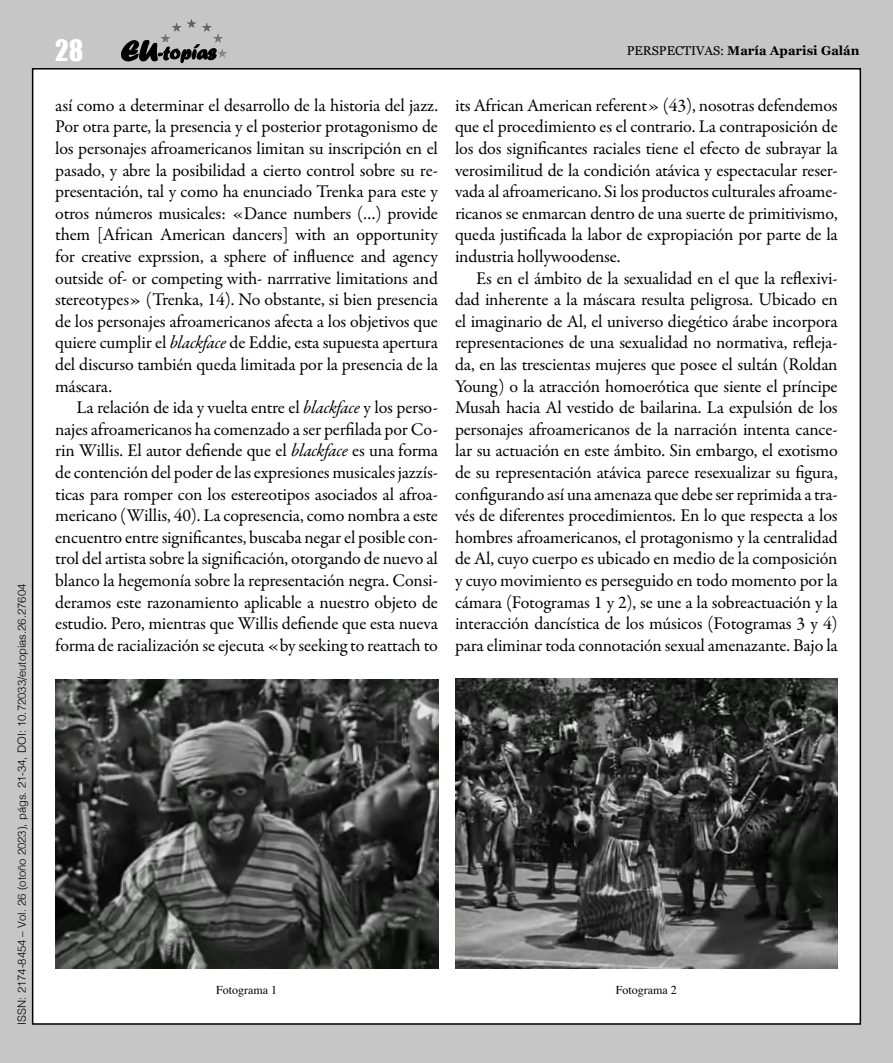
<style>
.page{position:relative;width:893px;height:1063px;background:#c6c6c6}
.page>*{position:absolute;margin:0;border:0;box-sizing:border-box;transform-origin:0 0}
.t1{font:27px "Impact";color:#fff}
.Articulo_parrafo{font:18px/21.6px "Garamond Premr Pro";letter-spacing:-.01em;color:#000;text-align:justify}
.t2{font:700 12.75px "Georgia";color:#000}
.Articulo_pie_foto{font:12px "Times";color:#000}
.t3{font:300 11.25px "Helvetica";color:#000}
.s1{font-weight:400}
.s2{font-style:italic}
</style>
<div class="page">
<div style="left:33px;top:69px;width:827px;height:955px;background:#fff"></div>
<svg style="left:121px;top:40px;width:95px;height:23px"></svg>
<hr style="left:161px;top:19px;width:66px;height:1px;background:#585857">
<hr style="left:161px;top:20px;width:66px;height:1px;background:#595958">
<hr style="left:161px;top:21px;width:66px;height:1px;background:#5a5a59">
<hr style="left:161px;top:22px;width:66px;height:1px;background:#5c5c5b">
<hr style="left:161px;top:23px;width:66px;height:1px;background:#5d5d5c">
<hr style="left:161px;top:24px;width:66px;height:1px;background:#5f5f5e">
<hr style="left:161px;top:25px;width:66px;height:1px;background:#60605f">
<hr style="left:161px;top:26px;width:66px;height:1px;background:#626261">
<hr style="left:161px;top:27px;width:66px;height:1px;background:#636362">
<hr style="left:161px;top:28px;width:66px;height:1px;background:#656464">
<hr style="left:161px;top:29px;width:66px;height:1px;background:#666565">
<hr style="left:161px;top:30px;width:66px;height:1px;background:#676766">
<hr style="left:161px;top:31px;width:66px;height:1px;background:#696868">
<hr style="left:161px;top:32px;width:66px;height:1px;background:#6a6969">
<hr style="left:161px;top:33px;width:66px;height:1px;background:#6c6b6b">
<hr style="left:161px;top:34px;width:66px;height:1px;background:#6c6c6c">
<hr style="left:161px;top:35px;width:66px;height:1px;background:#6e6e6d">
<hr style="left:161px;top:36px;width:66px;height:1px;background:#6f6f6e">
<hr style="left:161px;top:37px;width:66px;height:1px;background:#717170">
<hr style="left:161px;top:38px;width:66px;height:1px;background:#727271">
<hr style="left:161px;top:39px;width:66px;height:1px;background:#747473">
<hr style="left:161px;top:40px;width:66px;height:1px;background:#757574">
<hr style="left:161px;top:41px;width:66px;height:1px;background:#767675">
<hr style="left:161px;top:42px;width:66px;height:1px;background:#787877">
<hr style="left:161px;top:43px;width:66px;height:1px;background:#797978">
<hr style="left:161px;top:44px;width:66px;height:1px;background:#7b7b7a">
<hr style="left:161px;top:45px;width:66px;height:1px;background:#7c7c7b">
<hr style="left:161px;top:46px;width:66px;height:1px;background:#7e7d7d">
<hr style="left:161px;top:47px;width:66px;height:1px;background:#7f7e7e">
<hr style="left:161px;top:48px;width:66px;height:1px;background:#818080">
<hr style="left:161px;top:49px;width:66px;height:1px;background:#828181">
<hr style="left:161px;top:50px;width:66px;height:1px;background:#828282">
<hr style="left:161px;top:51px;width:66px;height:1px;background:#848483">
<hr style="left:161px;top:52px;width:66px;height:1px;background:#858584">
<hr style="left:161px;top:53px;width:66px;height:1px;background:#878786">
<hr style="left:161px;top:54px;width:66px;height:1px;background:#888887">
<hr style="left:161px;top:55px;width:66px;height:1px;background:#898989">
<hr style="left:161px;top:56px;width:66px;height:1px;background:#8a8a8a">
<hr style="left:161px;top:57px;width:66px;height:1px;background:#8c8c8b">
<img style="left:455px;top:679px;width:383px;height:289px">
<img style="left:55px;top:679px;width:383px;height:289px">
<p class="t3" style="left:12px;top:1025px;width:442px;rotate:-90deg">ISSN: 2174-8454 – Vol. 26 (otoño 2023), págs. 21-34, DOI: 10.72033/eutopias.26.27604</p>
<h1 class="t1" style="left:55px;top:29px;width:29px">28</h1>
<p class="t2" style="left:627px;top:41px;width:235px"><span class="s1">PERSPECTIVAS:</span> María Aparisi Galán</p>
<p class="Articulo_parrafo" style="left:55px;top:95px;width:384px">así como a determinar el desarrollo de la historia del jazz.<br>Por otra parte, la presencia y el posterior protagonismo de los personajes afroamericanos limitan su inscripción en el pasado, y abre la posibilidad a cierto control sobre su re&shy;presentación, tal y como ha enunciado Trenka para este y otros números musicales: «Dance numbers (…) provide them [African American dancers] with an opportunity for creative exprssion, a sphere of influence and agency outside of- or competing with- narrrative limitations and stereotypes» (Trenka, 14). No obstante, si bien presencia de los personajes afroamericanos afecta a los objetivos que quiere cumplir el <span class="s2">blackface</span> de Eddie, esta supuesta apertura del discurso también queda limitada por la presencia de la máscara.</p>
<p class="Articulo_parrafo" style="left:55px;top:397px;width:384px;text-indent:21px">La relación de ida y vuelta entre el <span class="s2">blackface</span> y los perso&shy;najes afroamericanos ha comenzado a ser perfilada por Co&shy;rin Willis. El autor defiende que el <span class="s2">blackface</span> es una forma de contención del poder de las expresiones musicales jazzís&shy;ticas para romper con los estereotipos asociados al afroa&shy;mericano (Willis, 40). La copresencia, como nombra a este encuentro entre significantes, buscaba negar el posible con&shy;trol del artista sobre la significación, otorgando de nuevo al blanco la hegemonía sobre la representación negra. Consi&shy;deramos este razonamiento aplicable a nuestro objeto de estudio. Pero, mientras que Willis defiende que esta nueva forma de racialización se ejecuta «by seeking to reattach to</p>
<p class="Articulo_parrafo" style="left:455px;top:95px;width:384px">its African American referent» (43), nosotras defendemos que el procedimiento es el contrario. La contraposición de los dos significantes raciales tiene el efecto de subrayar la verosimilitud de la condición atávica y espectacular reser&shy;vada al afroamericano. Si los productos culturales afroame&shy;ricanos se enmarcan dentro de una suerte de primitivismo, queda justificada la labor de expropiación por parte de la industria hollywoodense.</p>
<p class="Articulo_parrafo" style="left:455px;top:268px;width:384px;text-indent:21px">Es en el ámbito de la sexualidad en el que la reflexivi&shy;dad inherente a la máscara resulta peligrosa. Ubicado en el imaginario de Al, el universo diegético árabe incorpora representaciones de una sexualidad no normativa, refleja&shy;da, en las trescientas mujeres que posee el sultán (Roldan Young) o la atracción homoerótica que siente el príncipe Musah hacia Al vestido de bailarina. La expulsión de los personajes afroamericanos de la narración intenta cance&shy;lar su actuación en este ámbito. Sin embargo, el exotismo de su representación atávica parece resexualizar su figura, configurando así una amenaza que debe ser reprimida a tra&shy;vés de diferentes procedimientos. En lo que respecta a los hombres afroamericanos, el protagonismo y la centralidad de Al, cuyo cuerpo es ubicado en medio de la composición y cuyo movimiento es perseguido en todo momento por la cámara (Fotogramas 1 y 2), se une a la sobreactuación y la interacción dancística de los músicos (Fotogramas 3 y 4) para eliminar toda connotación sexual amenazante. Bajo la</p>
<p class="Articulo_pie_foto" style="left:216px;top:978px;width:62px">Fotograma 1</p>
<p class="Articulo_pie_foto" style="left:616px;top:978px;width:62px">Fotograma 2</p>
</div>
